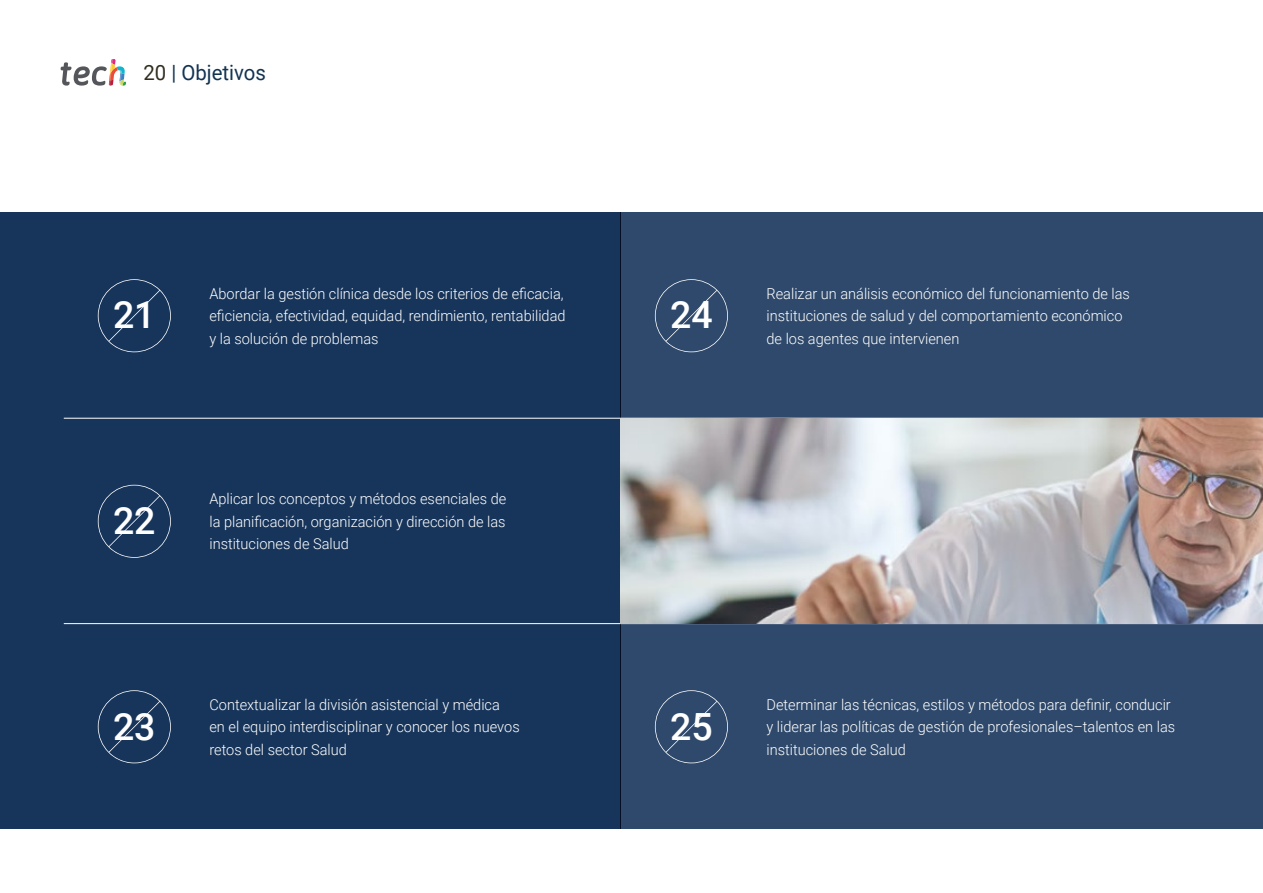
<style>
.page{position:relative;width:1263px;height:893px;background:#fff}
.page>*{position:absolute;margin:0;border:0;box-sizing:border-box;transform-origin:0 0}
.t1{font:500 37.5px "Roboto";color:#fff}
.t2{font:21px "Roboto";color:#123352}
.t3{font:300 15px/22.5px "Roboto";color:#fff}
.s1{color:#312e20}
</style>
<div class="page">
<div style="left:0;top:213px;width:621px;height:616px;background:#17355b"></div>
<div style="left:621px;top:213px;width:642px;height:616px;background:#2e496b"></div>
<hr style="left:64px;top:418px;width:1199px;height:1px;background:#fff">
<hr style="left:64px;top:623px;width:1199px;height:1px;background:#fff">
<img style="left:621px;top:418px;width:642px;height:205px">
<svg style="left:98px;top:279px;width:73px;height:73px"></svg>
<svg style="left:98px;top:485px;width:73px;height:73px"></svg>
<svg style="left:655px;top:279px;width:73px;height:73px"></svg>
<svg style="left:98px;top:690px;width:73px;height:73px"></svg>
<svg style="left:655px;top:690px;width:73px;height:73px"></svg>
<svg style="left:61px;top:59px;width:65px;height:27px"></svg>
<h2 class="t2" style="left:144px;top:57px;width:124px"><span class="s1">20</span> | Objetivos</h2>
<h1 class="t1" style="left:113px;top:289px;width:44px">21</h1>
<p class="t3" style="left:209px;top:282px;width:358px">Abordar la gestión clínica desde los criterios de eficacia, eficiencia, efectividad, equidad, rendimiento, rentabilidad y la solución de problemas</p>
<h1 class="t1" style="left:113px;top:494px;width:44px">22</h1>
<p class="t3" style="left:209px;top:487px;width:298px;text-align:justify">Aplicar los conceptos y métodos esenciales de la planificación, organización y dirección de las instituciones de Salud</p>
<h1 class="t1" style="left:670px;top:289px;width:44px">24</h1>
<p class="t3" style="left:766px;top:282px;width:365px">Realizar un análisis económico del funcionamiento de las instituciones de salud y del comportamiento económico de los agentes que intervienen</p>
<p class="t3" style="left:209px;top:693px;width:312px">Contextualizar la división asistencial y médica<br>en el equipo interdisciplinar y conocer los nuevos retos del sector Salud</p>
<h1 class="t1" style="left:113px;top:700px;width:44px">23</h1>
<h1 class="t1" style="left:670px;top:700px;width:44px">25</h1>
<p class="t3" style="left:766px;top:693px;width:410px">Determinar las técnicas, estilos y métodos para definir, conducir y liderar las políticas de gestión de profesionales–talentos en las instituciones de Salud</p>
</div>
